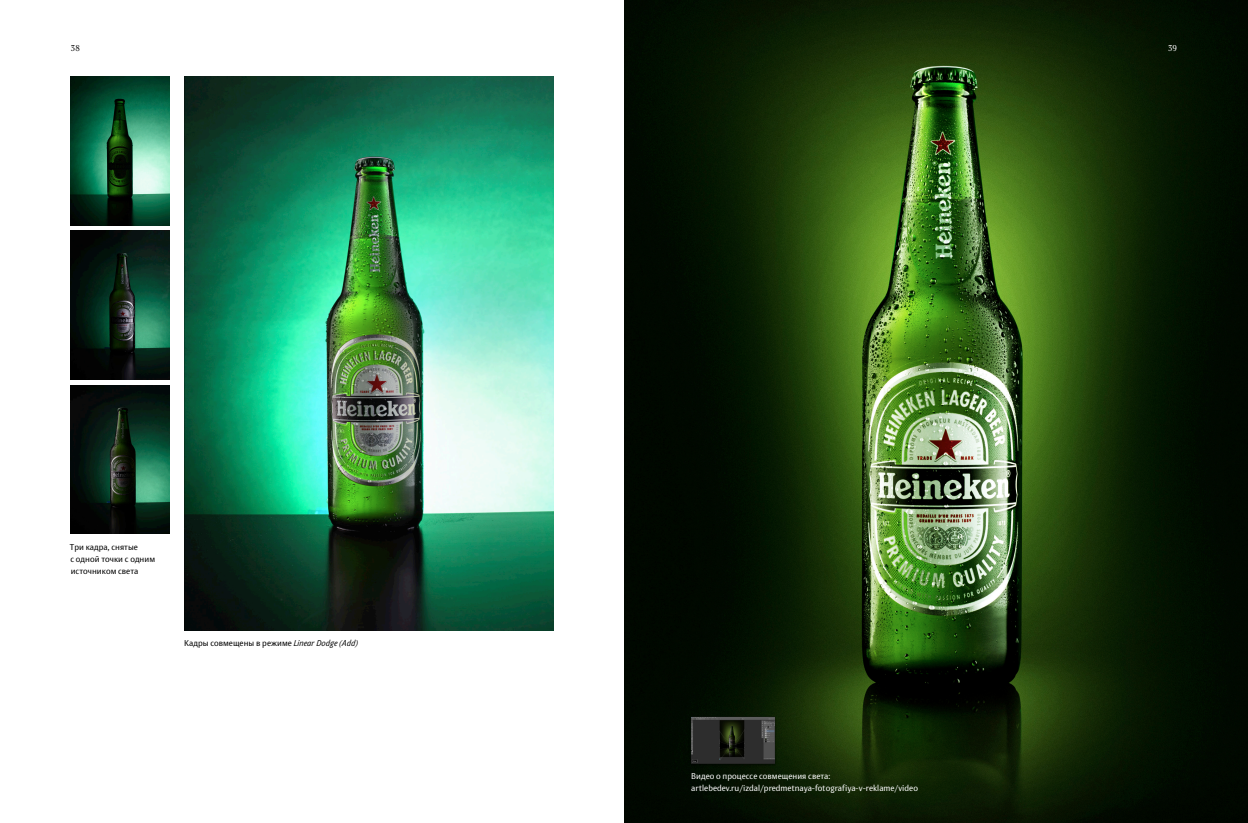
<style>
.page{position:relative;width:1248px;height:823px;background:#fff}
.page>*{position:absolute;margin:0;border:0;box-sizing:border-box;transform-origin:0 0}
.t1{font:8px/12px "ALS Artemius Sans";letter-spacing:.005em;color:#fff}
.t2{font:8px/12px "ALS Artemius Sans";letter-spacing:.005em;color:#000}
.t3{font:8px "ALS Artemius";color:#000}
.t4{font:8px "ALS Artemius";color:#fff}
.s1{font-style:italic}
</style>
<div class="page">
<img style="left:624px;top:0;width:623px;height:822px">
<img style="left:689px;top:714px;width:88px;height:53px">
<img style="left:71px;top:77px;width:99px;height:148px">
<img style="left:184px;top:77px;width:369px;height:552px">
<img style="left:71px;top:231px;width:99px;height:148px">
<img style="left:71px;top:385px;width:99px;height:148px">
<p class="t3" style="left:71px;top:43px;width:10px">38</p>
<p class="t4" style="left:1167px;top:43px;width:10px">39</p>
<p class="t2" style="left:70px;top:540px;width:87px">Три кадра, снятые<br>с одной точки с одним источником света</p>
<p class="t2" style="left:184px;top:637px;width:175px">Кадры совмещены в режиме <span class="s1">Linear Dodge (Add)</span></p>
<p class="t1" style="left:691px;top:769px;width:228px">Видео о процессе совмещения света: artlebedev.ru/izdal/predmetnaya-fotografiya-v-reklame/video</p>
</div>
